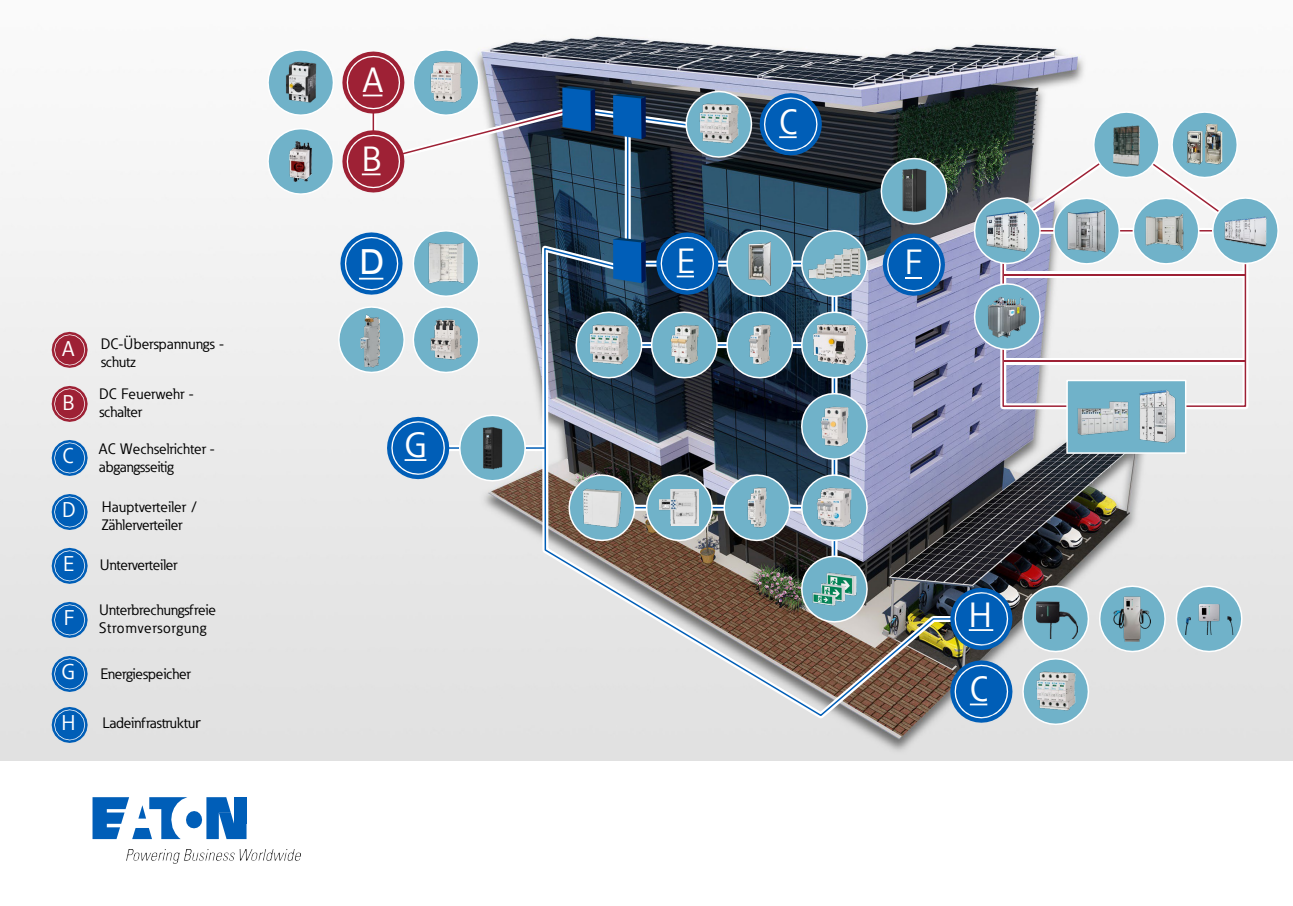
<style>
.page{position:relative;width:1293px;height:906px;background:#fff}
.page>*{position:absolute;margin:0;border:0;box-sizing:border-box;transform-origin:0 0}
.t1{font:34.5px "Eaton";color:#fff}
.t2{font:34.5px "Univers LT";color:#fff}
.t3{font:21px "Eaton";color:#fff}
.t4{font:15px/18px "Eaton";letter-spacing:-.01em;color:#000}
.s1{font-family:"Trebuchet MS"}
</style>
<div class="page">
<svg style="left:93px;top:797px;width:154px;height:41px"></svg>
<img style="left:126px;top:849px;width:174px;height:14px">
<img style="left:0;top:35px;width:1293px;height:725px">
<svg style="left:267px;top:48px;width:68px;height:69px"></svg>
<img style="left:285px;top:62px;width:32px;height:40px">
<svg style="left:412px;top:229px;width:68px;height:69px"></svg>
<img style="left:429px;top:243px;width:34px;height:40px">
<svg style="left:412px;top:305px;width:68px;height:69px"></svg>
<img style="left:431px;top:319px;width:30px;height:40px">
<svg style="left:337px;top:305px;width:69px;height:69px"></svg>
<svg style="left:340px;top:232px;width:63px;height:62px"></svg>
<svg style="left:1098px;top:584px;width:69px;height:69px;background:#adcdd9"></svg>
<img style="left:1114px;top:596px;width:37px;height:45px">
<svg style="left:1175px;top:584px;width:68px;height:69px;background:#a9ccd8"></svg>
<img style="left:1185px;top:603px;width:49px;height:31px">
<svg style="left:760px;top:93px;width:62px;height:62px;background:#2266a9"></svg>
<div style="left:1000px;top:228px;width:248px;height:181px;border:6px solid #fff"></div>
<div style="left:1004px;top:358px;width:241px;height:6px;background:#fff"></div>
<svg style="left:1005px;top:272px;width:238px;height:6px"></svg>
<div style="left:1002px;top:230px;width:244px;height:177px;border:2px solid #9e2135"></div>
<hr style="left:1004px;top:360px;width:241px;height:2px;background:#9e2135">
<hr style="left:1004px;top:274px;width:241px;height:1px;background:#9e2135">
<svg style="left:983px;top:282px;width:58px;height:69px;background:#8cb2ce"></svg>
<img style="left:987px;top:297px;width:41px;height:40px">
<svg style="left:973px;top:110px;width:307px;height:155px"></svg>
<img style="left:1146px;top:213px;width:38px;height:37px">
<svg style="left:1066px;top:379px;width:121px;height:75px;background:#82bbcf"></svg>
<img style="left:1139px;top:389px;width:36px;height:55px">
<img style="left:1078px;top:400px;width:51px;height:35px">
<svg style="left:267px;top:127px;width:68px;height:69px"></svg>
<img style="left:290px;top:141px;width:22px;height:40px">
<svg style="left:1021px;top:584px;width:69px;height:141px;background:#94b6c2"></svg>
<img style="left:1036px;top:670px;width:39px;height:40px">
<svg style="left:800px;top:229px;width:69px;height:12px"></svg>
<svg style="left:656px;top:232px;width:62px;height:9px"></svg>
<svg style="left:726px;top:229px;width:68px;height:12px"></svg>
<svg style="left:52px;top:655px;width:36px;height:36px"></svg>
<svg style="left:52px;top:601px;width:36px;height:36px"></svg>
<svg style="left:52px;top:547px;width:36px;height:36px"></svg>
<svg style="left:52px;top:494px;width:36px;height:36px"></svg>
<svg style="left:52px;top:440px;width:36px;height:36px"></svg>
<svg style="left:52px;top:386px;width:36px;height:36px"></svg>
<svg style="left:52px;top:332px;width:36px;height:36px"></svg>
<svg style="left:625px;top:192px;width:6px;height:46px"></svg>
<img style="left:539px;top:241px;width:444px;height:481px">
<svg style="left:449px;top:445px;width:94px;height:6px"></svg>
<hr style="left:627px;top:118px;width:1px;height:145px;background:#005eb7">
<img style="left:543px;top:246px;width:436px;height:471px">
<hr style="left:425px;top:447px;width:120px;height:1px;background:#005eb7">
<svg style="left:387px;top:417px;width:62px;height:62px;background:#4286c6"></svg>
<svg style="left:458px;top:413px;width:69px;height:69px;background:#a1c8d6"></svg>
<img style="left:482px;top:426px;width:21px;height:43px">
<svg style="left:613px;top:238px;width:33px;height:45px"></svg>
<svg style="left:950px;top:587px;width:62px;height:62px;background:#2b6faa"></svg>
<svg style="left:950px;top:660px;width:62px;height:62px;background:#387bbb"></svg>
<svg style="left:342px;top:48px;width:411px;height:144px"></svg>
<img style="left:699px;top:104px;width:39px;height:39px">
<svg style="left:880px;top:157px;width:68px;height:68px;background:#5b7a84"></svg>
<img style="left:872px;top:169px;width:84px;height:44px">
<svg style="left:883px;top:233px;width:62px;height:63px;background:#296cb1"></svg>
<svg style="left:52px;top:706px;width:36px;height:36px"></svg>
<img style="left:361px;top:312px;width:21px;height:56px">
<p class="t3" style="left:62px;top:335px;width:14px">A</p>
<p class="t4" style="left:101px;top:335px;width:125px">DC-Überspannungs - schutz</p>
<p class="t3" style="left:63px;top:389px;width:13px">B</p>
<p class="t4" style="left:99px;top:385px;width:96px">DC Feuerwehr - schalter</p>
<p class="t3" style="left:63px;top:442px;width:13px">C</p>
<p class="t4" style="left:99px;top:439px;width:118px">AC Wechselrichter - abgangsseitig</p>
<p class="t3" style="left:62px;top:496px;width:15px">D</p>
<p class="t4" style="left:102px;top:498px;width:97px">Hauptverteiler /<br>Zählerverteiler</p>
<p class="t3" style="left:63px;top:550px;width:12px">E</p>
<p class="t4" style="left:100px;top:556px;width:79px">Unterverteiler</p>
<p class="t3" style="left:64px;top:604px;width:12px">F</p>
<p class="t4" style="left:99px;top:601px;width:118px">Unterbrechungsfreie<br>Stromversorgung</p>
<p class="t3" style="left:61px;top:658px;width:15px">G</p>
<p class="t4" style="left:100px;top:665px;width:92px">Energiespeicher</p>
<p class="t3" style="left:61px;top:709px;width:16px">H</p>
<p class="t4" style="left:102px;top:714px;width:100px">Ladeinfrastruktu<span class="s1">r</span></p>
<p class="t1" style="left:363px;top:58px;width:22px">A</p>
<p class="t1" style="left:362px;top:137px;width:21px">B</p>
<p class="t2" style="left:359px;top:241px;width:26px">D</p>
<p class="t1" style="left:405px;top:422px;width:24px">G</p>
<p class="t1" style="left:677px;top:239px;width:20px">E</p>
<p class="t1" style="left:779px;top:100px;width:20px">C</p>
<p class="t1" style="left:905px;top:240px;width:19px">F</p>
<p class="t1" style="left:969px;top:592px;width:25px">H</p>
<p class="t1" style="left:970px;top:667px;width:20px">C</p>
</div>
